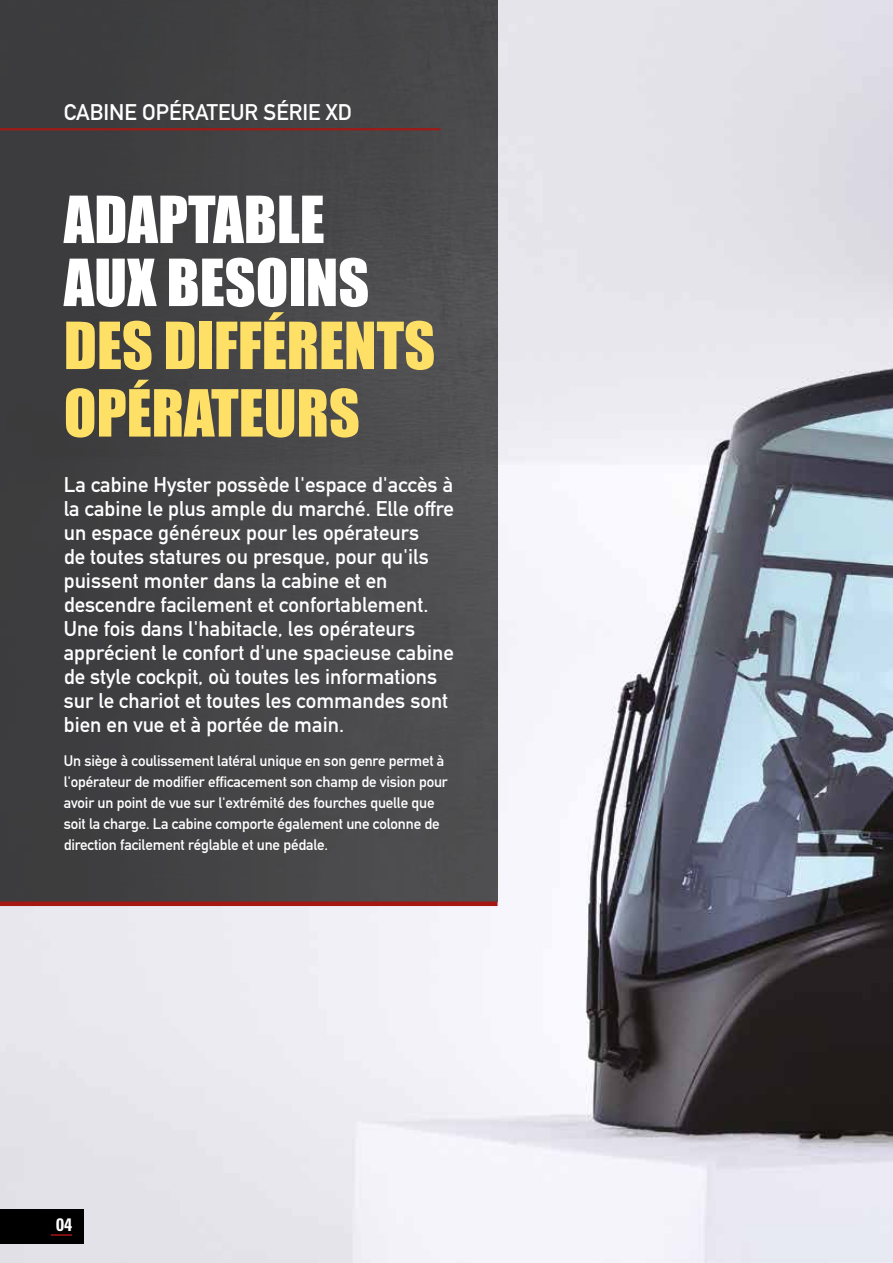
<style>
.page{position:relative;width:893px;height:1263px;background:#fff}
.page>*{position:absolute;margin:0;border:0;box-sizing:border-box;transform-origin:0 0}
.t1{font:60px/67.5px "Impact";color:#ffe066}
.t2{font:60px/63px "Impact";color:#fff}
.t3{font:22.35px "DIN Mittelschrift";color:#fff}
.t4{font:21px/24px "DIN Mittelschrift";color:#fff}
.t5{font:700 condensed 18px "Univers";color:#fff}
.t6{font:15px/21px "DIN Mittelschrift";letter-spacing:-.01em;color:#fff}
</style>
<div class="page">
<img style="left:0;top:0;width:893px;height:1263px">
<img style="left:0;top:0;width:497px;height:901px">
<hr style="left:0;top:128px;width:441px;height:2px;background:#a01a16">
<div style="left:0;top:901px;width:497px;height:5px;background:#a61612"></div>
<div style="left:0;top:1209px;width:84px;height:34px;background:#000"></div>
<hr style="left:51px;top:1234px;width:21px;height:2px;background:#a61612">
<p class="t3" style="left:64px;top:99px;width:290px">CABINE OPÉRATEUR SÉRIE XD</p>
<h1 class="t2" style="left:64px;top:186px;width:307px">ADAPTABLE<br>AUX BESOINS</h1>
<h1 class="t1" style="left:64px;top:310px;width:373px">DES DIFFÉRENTS<br>OPÉRATEURS</h1>
<p class="t4" style="left:64px;top:473px;width:392px">La cabine Hyster possède l'espace d'accès à la cabine le plus ample du marché. Elle offre un espace généreux pour les opérateurs<br>de toutes statures ou presque, pour qu'ils puissent monter dans la cabine et en descendre facilement et confortablement.<br>Une fois dans l'habitacle, les opérateurs apprécient le confort d'une spacieuse cabine de style cockpit, où toutes les informations sur le chariot et toutes les commandes sont bien en vue et à portée de main.</p>
<p class="t6" style="left:64px;top:750px;width:385px">Un siège à coulissement latéral unique en son genre permet à l'opérateur de modifier efficacement son champ de vision pour avoir un point de vue sur l'extrémité des fourches quelle que soit la charge. La cabine comporte également une colonne de direction facilement réglable et une pédale.</p>
<p class="t5" style="left:56px;top:1213px;width:17px">04</p>
</div>
